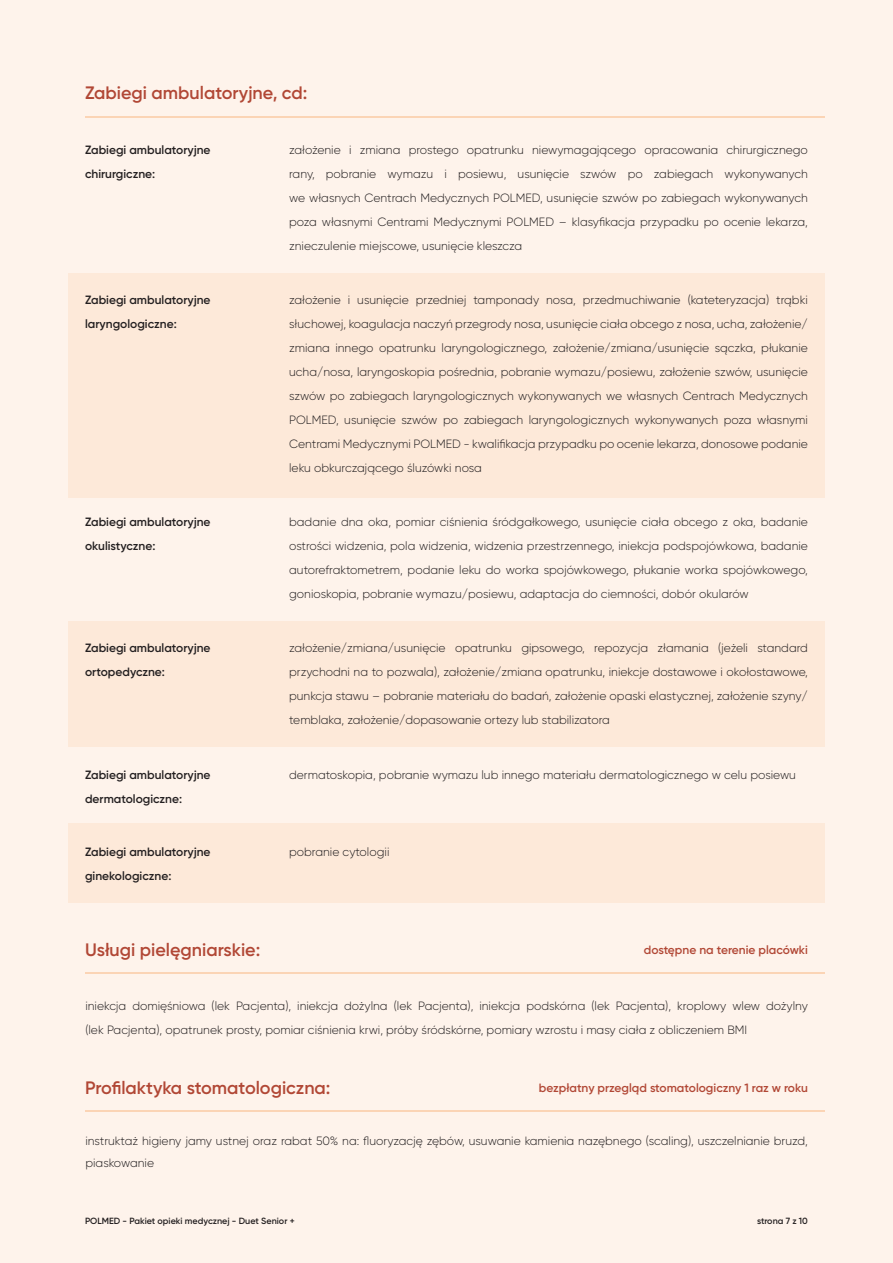
<style>
.page{position:relative;width:893px;height:1263px;background:#fef3eb}
.page>*{position:absolute;margin:0;border:0;box-sizing:border-box;transform-origin:0 0}
.t1{font:600 18px "Gilroy";color:#b14735}
.t2{font:300 12px/24px "Gilroy";color:#231f20;text-align:justify}
.t3{font:600 12px/24px "Gilroy";color:#231f20}
.t4{font:600 12px "Gilroy";color:#b14735}
.t5{font:600 9px "Gilroy";color:#231f20}
</style>
<div class="page">
<div style="left:68px;top:621px;width:757px;height:126px;background:#fde9d9"></div>
<div style="left:68px;top:823px;width:757px;height:80px;background:#fde9d9"></div>
<div style="left:68px;top:273px;width:757px;height:224px;background:#fde9d9"></div>
<hr style="left:85px;top:972px;width:740px;height:2px;background:#f68d38">
<hr style="left:85px;top:1110px;width:740px;height:2px;background:#f68d38">
<hr style="left:85px;top:116px;width:740px;height:2px;background:#f68d38">
<h1 class="t1" style="left:85px;top:82px;width:224px">Zabiegi ambulatoryjne, cd:</h1>
<p class="t3" style="left:85px;top:137px;width:127px">Zabiegi ambulatoryjne chirurgiczne:</p>
<p class="t2" style="left:289px;top:137px;width:520px">założenie i zmiana prostego opatrunku niewymagającego opracowania chirurgicznego rany, pobranie wymazu i posiewu, usunięcie szwów po zabiegach wykonywanych we własnych Centrach Medycznych POLMED, usunięcie szwów po zabiegach wykonywanych poza własnymi Centrami Medycznymi POLMED – klasyfikacja przypadku po ocenie lekarza, znieczulenie miejscowe, usunięcie kleszcza</p>
<p class="t3" style="left:85px;top:288px;width:127px">Zabiegi ambulatoryjne laryngologiczne:</p>
<p class="t2" style="left:289px;top:288px;width:520px">założenie i usunięcie przedniej tamponady nosa, przedmuchiwanie (kateteryzacja) trąbki słuchowej, koagulacja naczyń przegrody nosa, usunięcie ciała obcego z nosa, ucha, założenie/ zmiana innego opatrunku laryngologicznego, założenie/zmiana/usunięcie sączka, płukanie ucha/nosa, laryngoskopia pośrednia, pobranie wymazu/posiewu, założenie szwów, usunięcie szwów po zabiegach laryngologicznych wykonywanych we własnych Centrach Medycznych POLMED, usunięcie szwów po zabiegach laryngologicznych wykonywanych poza własnymi Centrami Medycznymi POLMED - kwalifikacja przypadku po ocenie lekarza, donosowe podanie leku obkurczającego śluzówki nosa</p>
<p class="t3" style="left:85px;top:510px;width:127px">Zabiegi ambulatoryjne okulistyczne:</p>
<p class="t2" style="left:289px;top:510px;width:520px">badanie dna oka, pomiar ciśnienia śródgałkowego, usunięcie ciała obcego z oka, badanie ostrości widzenia, pola widzenia, widzenia przestrzennego, iniekcja podspojówkowa, badanie autorefraktometrem, podanie leku do worka spojówkowego, płukanie worka spojówkowego, gonioskopia, pobranie wymazu/posiewu, adaptacja do ciemności, dobór okularów</p>
<p class="t3" style="left:85px;top:635px;width:127px">Zabiegi ambulatoryjne ortopedyczne:</p>
<p class="t2" style="left:289px;top:635px;width:520px">założenie/zmiana/usunięcie opatrunku gipsowego, repozycja złamania (jeżeli standard przychodni na to pozwala), założenie/zmiana opatrunku, iniekcje dostawowe i okołostawowe, punkcja stawu – pobranie materiału do badań, założenie opaski elastycznej, założenie szyny/ temblaka, założenie/dopasowanie ortezy lub stabilizatora</p>
<p class="t3" style="left:85px;top:762px;width:127px">Zabiegi ambulatoryjne dermatologiczne:</p>
<p class="t2" style="left:289px;top:762px;width:508px">dermatoskopia, pobranie wymazu lub innego materiału dermatologicznego w celu posiewu</p>
<p class="t3" style="left:85px;top:839px;width:127px">Zabiegi ambulatoryjne ginekologiczne:</p>
<p class="t2" style="left:289px;top:839px;width:102px">pobranie cytologii</p>
<h1 class="t1" style="left:85px;top:939px;width:177px">Usługi pielęgniarskie:</h1>
<p class="t4" style="left:644px;top:942px;width:166px">dostępne na terenie placówki</p>
<p class="t2" style="left:85px;top:993px;width:724px">iniekcja domięśniowa (lek Pacjenta), iniekcja dożylna (lek Pacjenta), iniekcja podskórna (lek Pacjenta), kroplowy wlew dożylny (lek Pacjenta), opatrunek prosty, pomiar ciśnienia krwi, próby śródskórne, pomiary wzrostu i masy ciała z obliczeniem BMI</p>
<h1 class="t1" style="left:85px;top:1076px;width:247px">Profilaktyka stomatologiczna:</h1>
<p class="t4" style="left:539px;top:1080px;width:270px">bezpłatny przegląd stomatologiczny 1 raz w roku</p>
<p class="t2" style="left:85px;top:1129px;width:724px;line-height:22.5px">instruktaż higieny jamy ustnej oraz rabat 50% na: fluoryzację zębów, usuwanie kamienia nazębnego (scaling), uszczelnianie bruzd, piaskowanie</p>
<p class="t5" style="left:85px;top:1215px;width:211px">POLMED - Pakiet opieki medycznej - Duet Senior +</p>
<p class="t5" style="left:757px;top:1215px;width:52px">strona 7 z 10</p>
</div>
